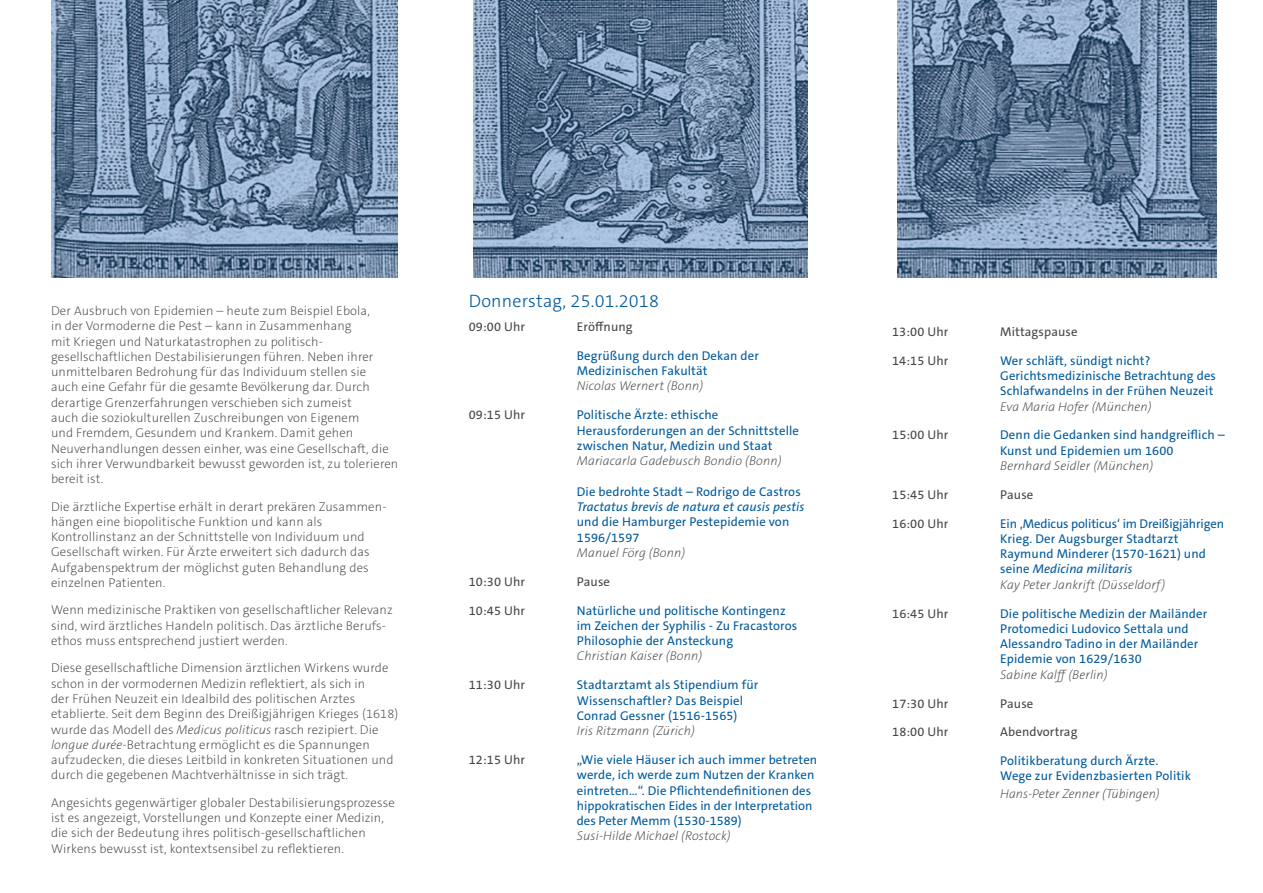
<style>
.page{position:relative;width:1263px;height:893px;background:#fff}
.page>*{position:absolute;margin:0;border:0;box-sizing:border-box;transform-origin:0 0}
.t1{font:300 18px "The Sans C5";letter-spacing:.01em;color:#015a9d}
.t2{font:200 12.75px/15.3px "The Sans C5";letter-spacing:.01em;color:#454647}
.t3{font:12.75px/15.3px "The Sans C5";letter-spacing:.01em;color:#015a9d}
.t4{font:italic 200 12.75px "The Sans C5";letter-spacing:.01em;color:#454647}
.t5{font:12.75px "The Sans C5";letter-spacing:.01em;color:#454647}
.t6{font:italic 12.75px "The Sans C5";letter-spacing:.01em;color:#015a9d}
.s1{font-style:italic}
.s2{font-weight:200;font-style:italic;color:#454647}
</style>
<div class="page">
<img style="left:51px;top:0;width:346px;height:278px">
<img style="left:473px;top:0;width:335px;height:278px">
<img style="left:897px;top:0;width:320px;height:278px">
<p class="t2" style="left:51px;top:303px;width:349px">Der Ausbruch von Epidemien – heute zum Beispiel Ebola,<br>in der Vormoderne die Pest – kann in Zusammenhang<br>mit Kriegen und Naturkatastrophen zu politisch&shy;gesellschaftlichen Destabilisierungen führen. Neben ihrer unmittelbaren Bedrohung für das Individuum stellen sie<br>auch eine Gefahr für die gesamte Bevölkerung dar. Durch derartige Grenzerfahrungen verschieben sich zumeist<br>auch die soziokulturellen Zuschreibungen von Eigenem<br>und Fremdem, Gesundem und Krankem. Damit gehen Neuverhandlungen dessen einher, was eine Gesellschaft, die sich ihrer Verwundbarkeit bewusst geworden ist, zu tolerieren bereit ist.</p>
<p class="t2" style="left:51px;top:499px;width:337px">Die ärztliche Expertise erhält in derart prekären Zusammen&shy;hängen eine biopolitische Funktion und kann als Kontrollinstanz an der Schnittstelle von Individuum und Gesellschaft wirken. Für Ärzte erweitert sich dadurch das Aufgabenspektrum der möglichst guten Behandlung des einzelnen Patienten.</p>
<p class="t2" style="left:51px;top:602px;width:343px">Wenn medizinische Praktiken von gesellschaftlicher Relevanz sind, wird ärztliches Handeln politisch. Das ärztliche Berufs&shy;ethos muss entsprechend justiert werden.</p>
<p class="t2" style="left:51px;top:660px;width:349px">Diese gesellschaftliche Dimension ärztlichen Wirkens wurde schon in der vormodernen Medizin reflektiert, als sich in<br>der Frühen Neuzeit ein Idealbild des politischen Arztes etablierte. Seit dem Beginn des Dreißigjährigen Krieges (1618) wurde das Modell des <span class="s1">Medicus politicus</span> rasch rezipiert. Die <span class="s1">longue durée</span>-Betrachtung ermöglicht es die Spannungen aufzudecken, die dieses Leitbild in konkreten Situationen und durch die gegebenen Machtverhältnisse in sich trägt.</p>
<p class="t2" style="left:51px;top:795px;width:345px">Angesichts gegenwärtiger globaler Destabilisierungsprozesse ist es angezeigt, Vorstellungen und Konzepte einer Medizin, die sich der Bedeutung ihres politisch-gesellschaftlichen Wirkens bewusst ist, kontextsensibel zu reflektieren.</p>
<h1 class="t1" style="left:469px;top:289px;width:192px">Donnerstag, 25.01.2018</h1>
<p class="t5" style="left:469px;top:318px;width:58px">09:00 Uhr</p>
<p class="t5" style="left:577px;top:318px;width:57px">Eröffnung</p>
<p class="t3" style="left:577px;top:348px;width:184px">Begrüßung durch den Dekan der<br>Medizinischen Fakultät</p>
<p class="t4" style="left:577px;top:378px;width:128px">Nicolas Wernert (Bonn)</p>
<p class="t5" style="left:469px;top:407px;width:58px">09:15 Uhr</p>
<p class="t3" style="left:577px;top:407px;width:224px">Politische Ärzte: ethische<br>Herausforderungen an der Schnittstelle zwischen Natur, Medizin und Staat</p>
<p class="t4" style="left:577px;top:453px;width:206px">Mariacarla Gadebusch Bondio (Bonn)</p>
<p class="t3" style="left:577px;top:484px;width:225px">Die bedrohte Stadt – Rodrigo de Castros</p>
<p class="t6" style="left:577px;top:498px;width:229px">Tractatus brevis de natura et causis pestis</p>
<p class="t3" style="left:577px;top:514px;width:214px">und die Hamburger Pestepidemie von<br>1596/1597</p>
<p class="t4" style="left:577px;top:544px;width:110px">Manuel Förg (Bonn)</p>
<p class="t5" style="left:469px;top:573px;width:58px">10:30 Uhr</p>
<p class="t5" style="left:577px;top:573px;width:35px">Pause</p>
<p class="t5" style="left:469px;top:602px;width:58px">10:45 Uhr</p>
<p class="t3" style="left:577px;top:603px;width:222px">Natürliche und politische Kontingenz im Zeichen der Syphilis - Zu Fracastoros<br>Philosophie der Ansteckung</p>
<p class="t4" style="left:577px;top:648px;width:127px">Christian Kaiser (Bonn)</p>
<p class="t5" style="left:469px;top:677px;width:58px">11:30 Uhr</p>
<p class="t3" style="left:577px;top:677px;width:183px">Stadtarztamt als Stipendium für<br>Wissenschaftler? Das Beispiel<br>Conrad Gessner (1516-1565)</p>
<p class="t4" style="left:577px;top:723px;width:119px">Iris Ritzmann (Zürich)</p>
<p class="t5" style="left:469px;top:751px;width:58px">12:15 Uhr</p>
<p class="t3" style="left:577px;top:752px;width:242px">„Wie viele Häuser ich auch immer betreten werde, ich werde zum Nutzen der Kranken eintreten…“. Die Pflichtendefinitionen des hippokratischen Eides in der Interpretation des Peter Memm (1530-1589)</p>
<p class="t4" style="left:577px;top:828px;width:155px">Susi-Hilde Michael (Rostock)</p>
<p class="t5" style="left:892px;top:323px;width:58px">13:00 Uhr</p>
<p class="t5" style="left:1000px;top:323px;width:79px">Mittagspause</p>
<p class="t5" style="left:892px;top:352px;width:58px">14:15 Uhr</p>
<p class="t3" style="left:1000px;top:353px;width:217px">Wer schläft, sündigt nicht?<br>Gerichtsmedizinische Betrachtung des<br>Schlafwandelns in der Frühen Neuzeit</p>
<p class="t4" style="left:1000px;top:398px;width:153px">Eva Maria Hofer (München)</p>
<p class="t5" style="left:892px;top:427px;width:58px">15:00 Uhr</p>
<p class="t3" style="left:1000px;top:427px;width:226px">Denn die Gedanken sind handgreiflich –<br>Kunst und Epidemien um 1600</p>
<p class="t4" style="left:1000px;top:457px;width:155px">Bernhard Seidler (München)</p>
<p class="t5" style="left:892px;top:486px;width:58px">15:45 Uhr</p>
<p class="t5" style="left:1000px;top:486px;width:35px">Pause</p>
<p class="t5" style="left:892px;top:515px;width:58px">16:00 Uhr</p>
<p class="t3" style="left:1000px;top:516px;width:225px">Ein ‚Medicus politicus‘ im Dreißigjährigen Krieg. Der Augsburger Stadtarzt Raymund Minderer (1570-1621) und seine <span class="s1">Medicina militaris<br></span><span class="s2">Kay Peter Jankrift (Düsseldorf)</span></p>
<p class="t5" style="left:892px;top:605px;width:58px">16:45 Uhr</p>
<p class="t3" style="left:1000px;top:606px;width:209px">Die politische Medizin der Mailänder<br>Protomedici Ludovico Settala und<br>Alessandro Tadino in der Mailänder<br>Epidemie von 1629/1630</p>
<p class="t4" style="left:1000px;top:666px;width:109px">Sabine Kalff (Berlin)</p>
<p class="t5" style="left:892px;top:695px;width:58px">17:30 Uhr</p>
<p class="t5" style="left:1000px;top:695px;width:35px">Pause</p>
<p class="t5" style="left:892px;top:724px;width:58px">18:00 Uhr</p>
<p class="t5" style="left:1000px;top:724px;width:79px">Abendvortrag</p>
<p class="t3" style="left:1000px;top:753px;width:192px">Politikberatung durch Ärzte.<br>Wege zur Evidenzbasierten Politik</p>
<p class="t4" style="left:1000px;top:786px;width:161px">Hans-Peter Zenner (Tübingen)</p>
</div>
